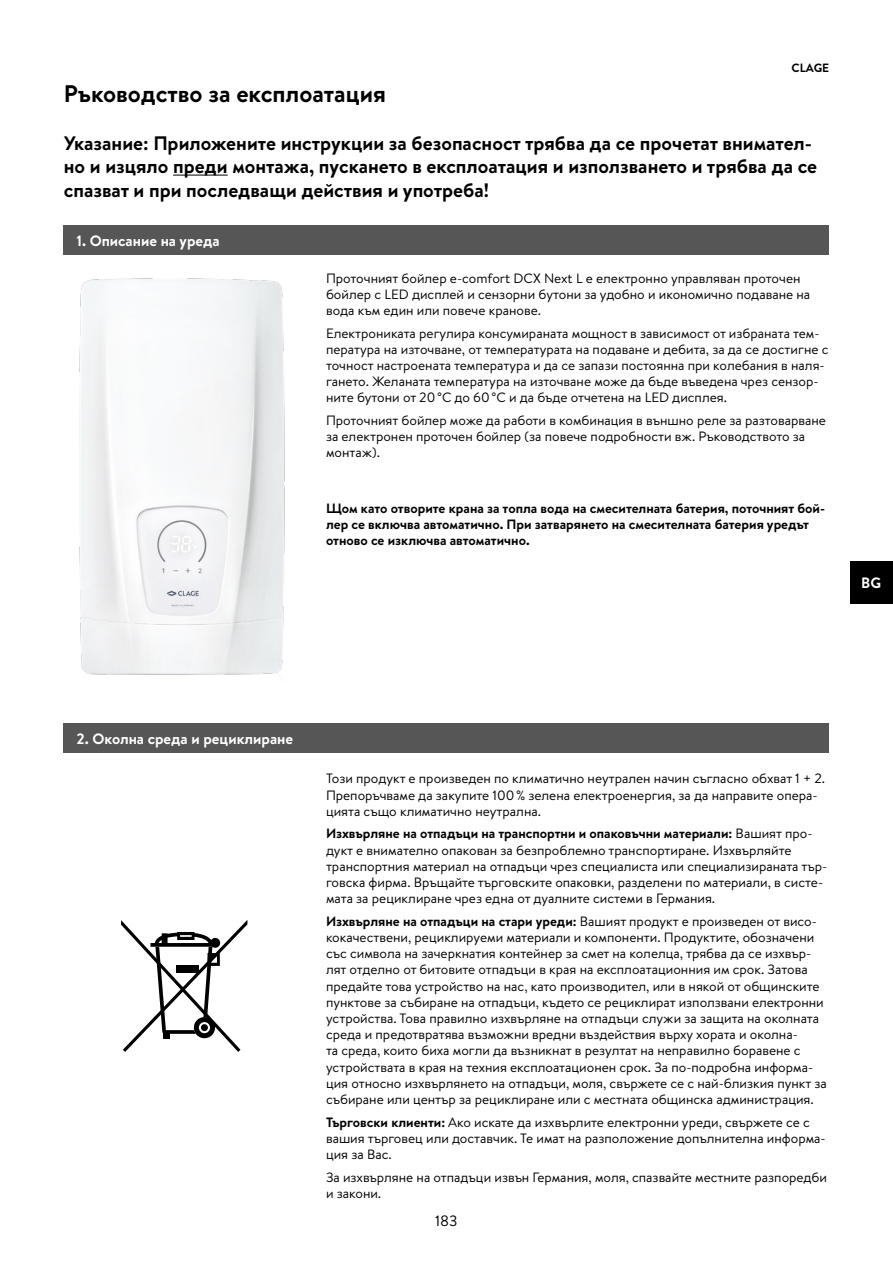
<style>
.page{position:relative;width:893px;height:1263px;background:#fff}
.page>*{position:absolute;margin:0;border:0;box-sizing:border-box;transform-origin:0 0}
.t1{font:700 24px "Brandon Text";color:#000}
.t2{font:700 19.5px/23.4px "Brandon Text";color:#000}
.t3{font:700 15px "Brandon Text";color:#fff}
.t4{font:15px "Brandon Text";color:#000}
.t5{font:13.5px/16.2px "Brandon Text";color:#000}
.t6{font:700 13.5px/16.2px "Brandon Text";color:#000}
.t7{font:700 12px "Brandon Text";color:#000}
.s1{font-weight:700}
</style>
<div class="page">
<div style="left:850px;top:561px;width:43px;height:43px;background:#000"></div>
<div style="left:64px;top:723px;width:765px;height:30px;background:#565656"></div>
<hr style="left:173px;top:175px;width:55px;height:1px;background:#000">
<div style="left:64px;top:225px;width:765px;height:29px;background:#565656"></div>
<svg style="left:121px;top:920px;width:126px;height:132px"></svg>
<img style="left:79px;top:278px;width:206px;height:397px">
<p class="t7" style="left:791px;top:60px;width:39px">CLAGE</p>
<h1 class="t1" style="left:64px;top:77px;width:324px">Ръководство за експлоатация</h1>
<h2 class="t2" style="left:64px;top:131px;width:755px">Указание: Приложените инструкции за безопасност трябва да се прочетат внимател&shy;но и изцяло преди монтажа, пускането в експлоатация и използването и трябва да се спазват и при последващи действия и употреба!</h2>
<p class="t3" style="left:77px;top:230px;width:145px">1. Описание на уреда</p>
<p class="t5" style="left:326px;top:270px;width:486px">Проточният бойлер e-comfort DCX Next L е електронно управляван проточен бойлер с LED дисплей и сензорни бутони за удобно и икономично подаване на вода към един или повече кранове.</p>
<p class="t5" style="left:326px;top:325px;width:504px">Електрониката регулира консумираната мощност в зависимост от избраната тем&shy;пература на източване, от температурата на подаване и дебита, за да се достигне с точност настроената температура и да се запази постоянна при колебания в наля&shy;гането. Желаната температура на източване може да бъде въведена чрез сензор&shy;ните бутони от 20°C до 60°C и да бъде отчетена на LED дисплея.</p>
<p class="t5" style="left:326px;top:412px;width:501px">Проточният бойлер може да работи в комбинация в външно реле за разтоварване за електронен проточен бойлер (за повече подробности вж. Ръководството за монтаж).</p>
<p class="t6" style="left:326px;top:500px;width:500px">Щом като отворите крана за топла вода на смесителната батерия, поточният бой&shy;лер се включва автоматично. При затварянето на смесителната батерия уредът отново се изключва автоматично.</p>
<p class="t3" style="left:861px;top:572px;width:22px">BG</p>
<p class="t3" style="left:77px;top:728px;width:218px">2. Околна среда и рециклиране</p>
<p class="t5" style="left:326px;top:770px;width:501px">Този продукт е произведен по климатично неутрален начин съгласно обхват 1 + 2.<br>Препоръчваме да закупите 100% зелена електроенергия, за да направите опера&shy;цията също климатично неутрална.</p>
<p class="t5" style="left:326px;top:825px;width:503px"><span class="s1">Изхвърляне на отпадъци на транспортни и опаковъчни материали:</span> Вашият про&shy;дукт е внимателно опакован за безпроблемно транспортиране. Изхвърляйте транспортния материал на отпадъци чрез специалиста или специализираната тър&shy;говска фирма. Връщайте търговските опаковки, разделени по материали, в систе&shy;мата за рециклиране чрез една от дуалните системи в Германия.</p>
<p class="t5" style="left:326px;top:913px;width:502px"><span class="s1">Изхвърляне на отпадъци на стари уреди:</span> Вашият продукт е произведен от висо&shy;кокачествени, рециклируеми материали и компоненти. Продуктите, обозначени със символа на зачеркнатия контейнер за смет на колелца, трябва да се изхвър&shy;лят отделно от битовите отпадъци в края на експлоатационния им срок. Затова предайте това устройство на нас, като производител, или в някой от общинските пунктове за събиране на отпадъци, където се рециклират използвани електронни устройства. Това правилно изхвърляне на отпадъци служи за защита на околната среда и предотвратява възможни вредни въздействия върху хората и околна-<br>та среда, които биха могли да възникнат в резултат на неправилно боравене с устройствата в края на техния експлоатационен срок. За по-подробна информа&shy;ция относно изхвърлянето на отпадъци, моля, свържете се с най-близкия пункт за събиране или център за рециклиране или с местната общинска администрация.</p>
<p class="t5" style="left:326px;top:1113px;width:501px"><span class="s1">Търговски клиенти:</span> Ако искате да изхвърлите електронни уреди, свържете се с вашия търговец или доставчик. Те имат на разположение допълнителна информа&shy;ция за Вас.</p>
<p class="t5" style="left:326px;top:1168px;width:503px">За изхвърляне на отпадъци извън Германия, моля, спазвайте местните разпоредби и закони.</p>
<p class="t4" style="left:435px;top:1210px;width:24px">183</p>
</div>
